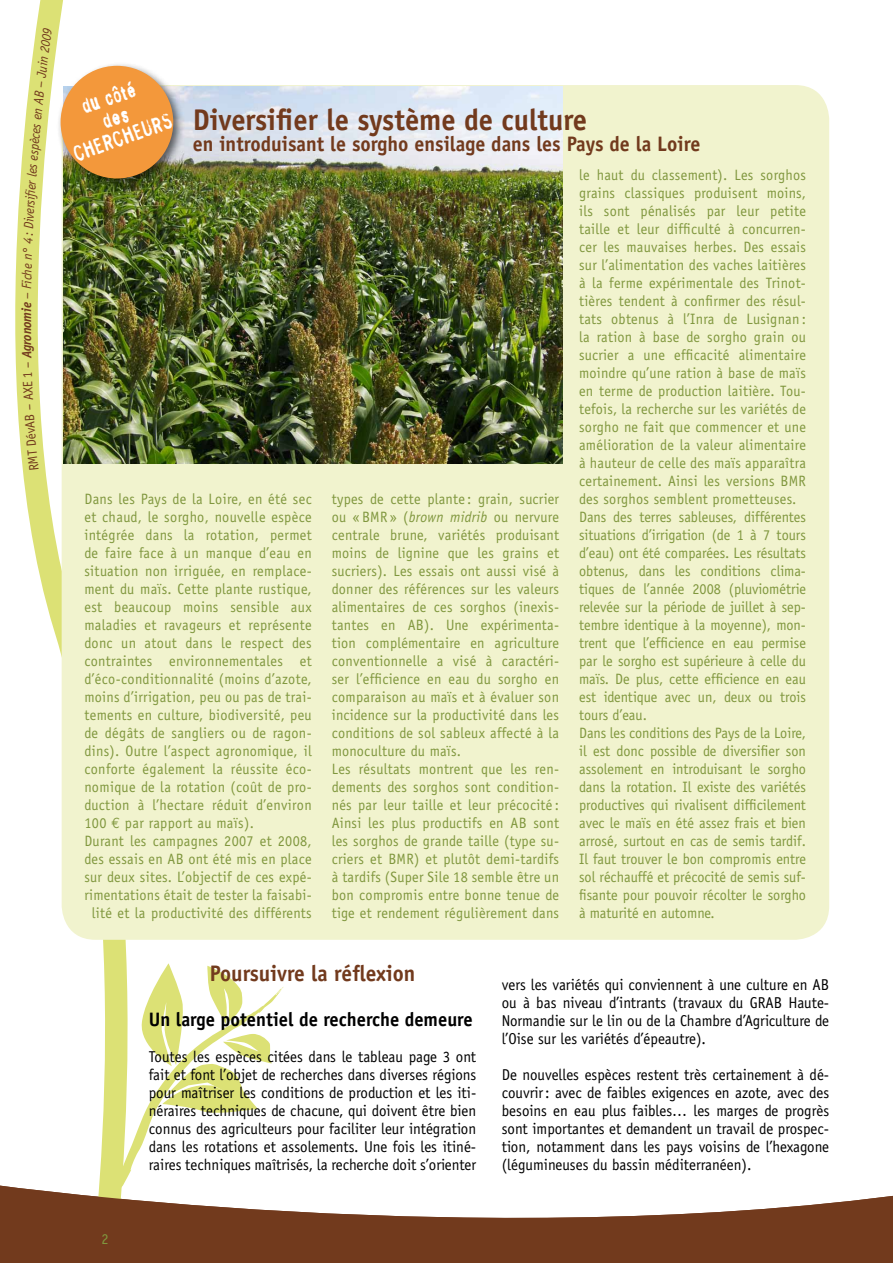
<style>
.page{position:relative;width:893px;height:1263px;background:#fff}
.page>*{position:absolute;margin:0;border:0;box-sizing:border-box;transform-origin:0 0}
.t1{font:700 30px "Officina Sans";color:#723a1d;scale:.95 1}
.t2{font:700 22.5px "Officina Sans";color:#723a1d;scale:.95 1}
.t3{font:700 21px "Officina Sans";color:#723a1d;scale:.95 1}
.t4{font:21px/21px "Stamp Gothic";color:#fff;text-align:center;scale:.8 1}
.t5{font:700 19.5px "Officina Sans";color:#000;scale:.95 1}
.t6{font:15.75px/18px "Officina Sans";color:#000;text-align:justify;scale:.95 1}
.t7{font:15px/18px "Officina Sans";letter-spacing:.02em;color:#80973e;scale:.95 1}
.t8{font:15px/18px "Officina Sans";color:#80973e;scale:.95 1}
.t9{font:italic 13.5px "Officina Sans";color:#723a1d;scale:.95 1}
.t10{font:italic 700 13.5px "Officina Sans";color:#723a1d;scale:.95 1}
.s1{font-family:"Euro Mono"}
.s2{font-style:italic}
</style>
<div class="page">
<svg style="left:15px;top:0;width:112px;height:1149px"></svg>
<svg style="left:112px;top:963px;width:172px;height:186px"></svg>
<svg style="left:0;top:1149px;width:893px;height:114px"></svg>
<div style="left:62px;top:85px;width:767px;height:855px;background:#f1f3ce;border-radius:34px"></div>
<img style="left:64px;top:86px;width:499px;height:377px">
<div style="left:57px;top:62px;width:129px;height:128px;background:#000;opacity:.6"></div>
<div style="left:61px;top:66px;width:112px;height:112px;background:#f3983b;border-radius:50%"></div>
<div style="left:23px;top:362px;width:16px;height:108px;background:#dce175"></div>
<svg style="left:41px;top:28px;width:11px;height:19px"></svg>
<p class="t9" style="left:33px;top:76px;width:34px;rotate:-83deg">Juin 2</p>
<p class="t9" style="left:29px;top:119px;width:43px;rotate:-84deg">en AB –</p>
<p class="t9" style="left:25px;top:159px;width:40px;rotate:-85deg">espèces</p>
<p class="t9" style="left:22px;top:199px;width:39px;rotate:-86deg">if er les</p>
<p class="t9" style="left:20px;top:235px;width:40px;rotate:-87deg">: Divers</p>
<p class="t9" style="left:19px;top:269px;width:35px;rotate:-88deg">en°4</p>
<p class="t9" style="left:19px;top:299px;width:33px;rotate:-89deg">– Fich</p>
<p class="t10" style="left:18px;top:334px;width:35px;rotate:-90deg">nomie</p>
<p class="t10" style="left:19px;top:358px;width:27px;rotate:-91deg">Agro</p>
<h3 class="t4" style="left:56px;top:105px;width:131px;rotate:-20deg">du côté<br>des chercheurs</h3>
<h1 class="t1" style="left:193px;top:101px;width:417px">Diversifier le système de culture</h1>
<h3 class="t3" style="left:193px;top:131px;width:536px">en introduisant le sorgho ensilage dans les Pays de la Loire</h3>
<p class="t7" style="left:84px;top:490px;width:241px">Dans les Pays de la Loire, en été sec</p>
<p class="t7" style="left:84px;top:508px;width:241px">et chaud, le sorgho, nouvelle espèce</p>
<p class="t7" style="left:84px;top:526px;width:241px">intégrée dans la rotation, permet</p>
<p class="t7" style="left:84px;top:544px;width:241px">de faire face à un manque d’eau en</p>
<p class="t7" style="left:84px;top:562px;width:241px">situation non irriguée, en remplace-</p>
<p class="t7" style="left:84px;top:580px;width:241px">ment du maïs. Cette plante rustique,</p>
<p class="t7" style="left:84px;top:598px;width:241px">est beaucoup moins sensible aux</p>
<p class="t7" style="left:84px;top:616px;width:241px">maladies et ravageurs et représente</p>
<p class="t7" style="left:84px;top:634px;width:241px">donc un atout dans le respect des</p>
<p class="t7" style="left:84px;top:652px;width:241px">contraintes environnementales et</p>
<p class="t7" style="left:84px;top:670px;width:241px">d’éco-conditionnalité (moins d’azote,</p>
<p class="t7" style="left:84px;top:688px;width:241px">moins d’irrigation, peu ou pas de trai-</p>
<p class="t7" style="left:84px;top:706px;width:241px">tements en culture, biodiversité, peu</p>
<p class="t7" style="left:84px;top:724px;width:241px">de dégâts de sangliers ou de ragon-</p>
<p class="t7" style="left:84px;top:742px;width:241px">dins). Outre l’aspect agronomique, il</p>
<p class="t7" style="left:84px;top:760px;width:241px">conforte également la réussite éco-</p>
<p class="t7" style="left:84px;top:778px;width:241px">nomique de la rotation (coût de pro-</p>
<p class="t7" style="left:84px;top:796px;width:241px">duction à l’hectare réduit d’environ</p>
<p class="t7" style="left:84px;top:814px;width:180px">100 <span class="s1">€</span> par rapport au maïs).</p>
<p class="t7" style="left:84px;top:832px;width:241px">Durant les campagnes 2007 et 2008,</p>
<p class="t7" style="left:84px;top:850px;width:241px">des essais en AB ont été mis en place</p>
<p class="t7" style="left:84px;top:868px;width:241px">sur deux sites. L’objectif de ces expé-</p>
<p class="t7" style="left:84px;top:886px;width:241px">rimentations était de tester la faisabi-</p>
<p class="t7" style="left:92px;top:904px;width:233px">lité et la productivité des différents</p>
<p class="t7" style="left:332px;top:490px;width:241px">types de cette plante : grain, sucrier ou « BMR » (<span class="s2">brown midrib</span> ou nervure centrale brune, variétés produisant moins de lignine que les grains et sucriers). Les essais ont aussi visé à donner des références sur les valeurs alimentaires de ces sorghos (inexis&shy;tantes en AB). Une expérimenta&shy;tion complémentaire en agriculture conventionnelle a visé à caractéri&shy;ser l’efficience en eau du sorgho en comparaison au maïs et à évaluer son incidence sur la productivité dans les conditions de sol sableux affecté à la monoculture du maïs.<br>Les résultats montrent que les ren&shy;dements des sorghos sont condition&shy;nés par leur taille et leur précocité :<br>Ainsi les plus productifs en AB sont les sorghos de grande taille (type su&shy;criers et BMR) et plutôt demi-tardifs à tardifs (Super Sile 18 semble être un bon compromis entre bonne tenue de tige et rendement régulièrement dans</p>
<p class="t8" style="left:579px;top:166px;width:240px">le haut du classement). Les sorghos grains classiques produisent moins, ils sont pénalisés par leur petite taille et leur difficulté à concurren&shy;cer les mauvaises herbes. Des essais sur l’alimentation des vaches laitières à la ferme expérimentale des Trinot&shy;tières tendent à confirmer des résul&shy;tats obtenus à l’Inra de Lusignan : la ration à base de sorgho grain ou sucrier a une efficacité alimentaire moindre qu’une ration à base de maïs en terme de production laitière. Tou&shy;tefois, la recherche sur les variétés de sorgho ne fait que commencer et une amélioration de la valeur alimentaire à hauteur de celle des maïs apparaîtra certainement. Ainsi les versions BMR des sorghos semblent prometteuses.<br>Dans des terres sableuses, différentes situations d’irrigation (de 1 à 7 tours d’eau) ont été comparées. Les résultats obtenus, dans les conditions clima&shy;tiques de l’année 2008 (pluviométrie relevée sur la période de juillet à sep&shy;tembre identique à la moyenne), mon&shy;trent que l’efficience en eau permise par le sorgho est supérieure à celle du maïs. De plus, cette efficience en eau est identique avec un, deux ou trois tours d’eau.<br>Dans les conditions des Pays de la Loire, il est donc possible de diversifier son assolement en introduisant le sorgho dans la rotation. Il existe des variétés productives qui rivalisent difficilement avec le maïs en été assez frais et bien arrosé, surtout en cas de semis tardif.<br>Il faut trouver le bon compromis entre sol réchauffé et précocité de semis suf&shy;fisante pour pouvoir récolter le sorgho à maturité en automne.</p>
<h2 class="t2" style="left:210px;top:959px;width:218px">Poursuivre la réflexion</h2>
<h3 class="t5" style="left:149px;top:1007px;width:342px">Un large potentiel de recherche demeure</h3>
<p class="t6" style="left:149px;top:1048px;width:346px">Toutes les espèces citées dans le tableau page 3 ont fait et font l’objet de recherches dans diverses régions pour maîtriser les conditions de production et les iti&shy;néraires techniques de chacune, qui doivent être bien connus des agriculteurs pour faciliter leur intégration dans les rotations et assolements. Une fois les itiné&shy;raires techniques maîtrisés, la recherche doit s’orienter</p>
<p class="t6" style="left:502px;top:976px;width:346px">vers les variétés qui conviennent à une culture en AB ou à bas niveau d’intrants (travaux du GRAB Haute-Normandie sur le lin ou de la Chambre d’Agriculture de l’Oise sur les variétés d’épeautre).</p>
<p class="t6" style="left:502px;top:1066px;width:346px">De nouvelles espèces restent très certainement à dé&shy;couvrir: avec de faibles exigences en azote, avec des besoins en eau plus faibles… les marges de progrès sont importantes et demandent un travail de prospec&shy;tion, notamment dans les pays voisins de l’hexagone (légumineuses du bassin méditerranéen).</p>
<p class="t7" style="left:102px;top:1230px;width:9px">2</p>
</div>
